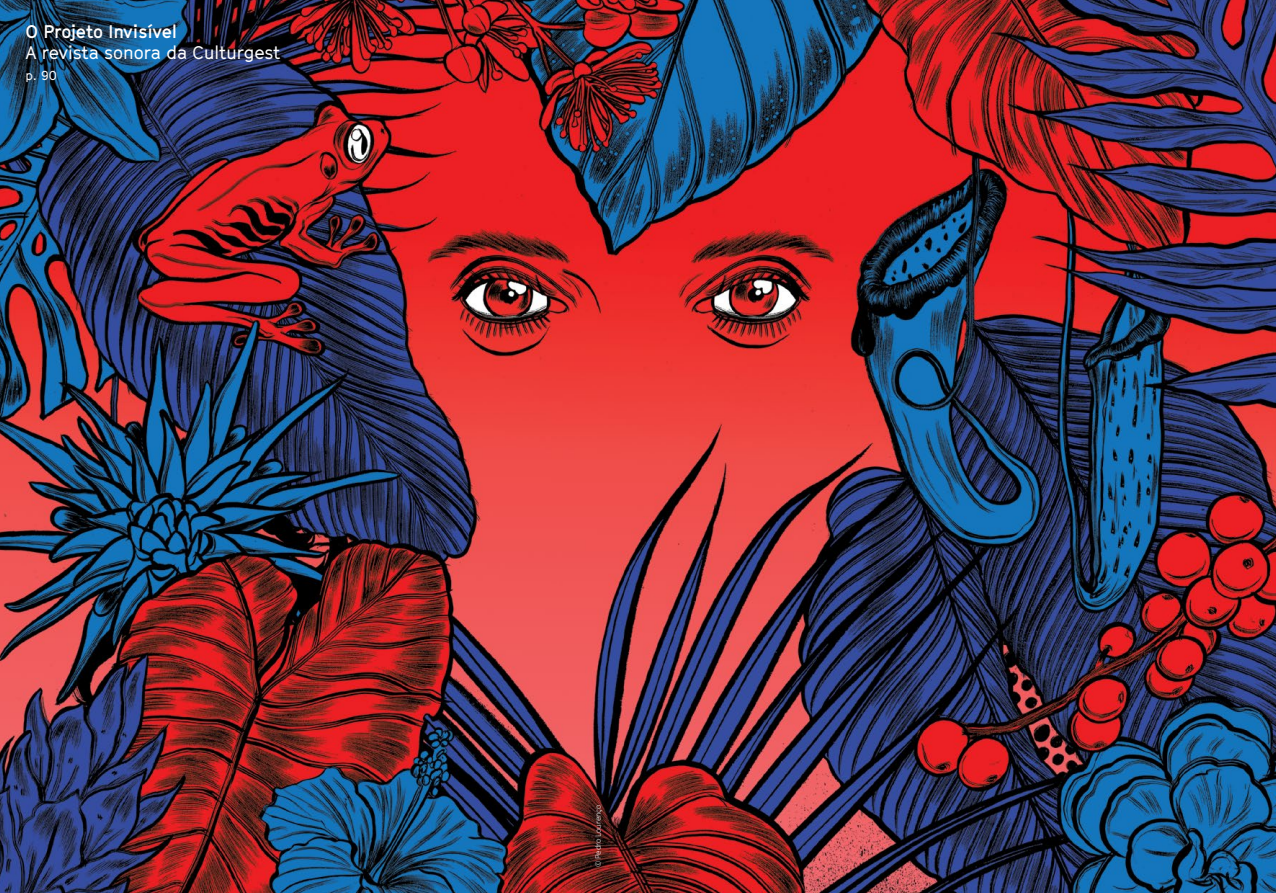
<style>
.page{position:relative;width:1276px;height:893px;background:#fff}
.page>*{position:absolute;margin:0;border:0;box-sizing:border-box;transform-origin:0 0}
.t1{font:18px "GT Cinetype";color:#fff}
.t2{font:700 18px "GT Cinetype";letter-spacing:-.005em;color:#fff}
.t3{font:12.75px "GT Cinetype";color:#fff}
.t4{font:300 7.5px "GT Cinetype";color:#fff}
</style>
<div class="page">
<img style="left:0;top:0;width:1276px;height:893px">
<p class="t2" style="left:26px;top:21px;width:153px">O Projeto Invisível</p>
<p class="t1" style="left:26px;top:42px;width:257px">A revista sonora da Culturgest</p>
<p class="t3" style="left:26px;top:68px;width:33px">p. 90</p>
<p class="t4" style="left:594px;top:867px;width:64px;rotate:-90deg">© Pedro Lourenço</p>
</div>
